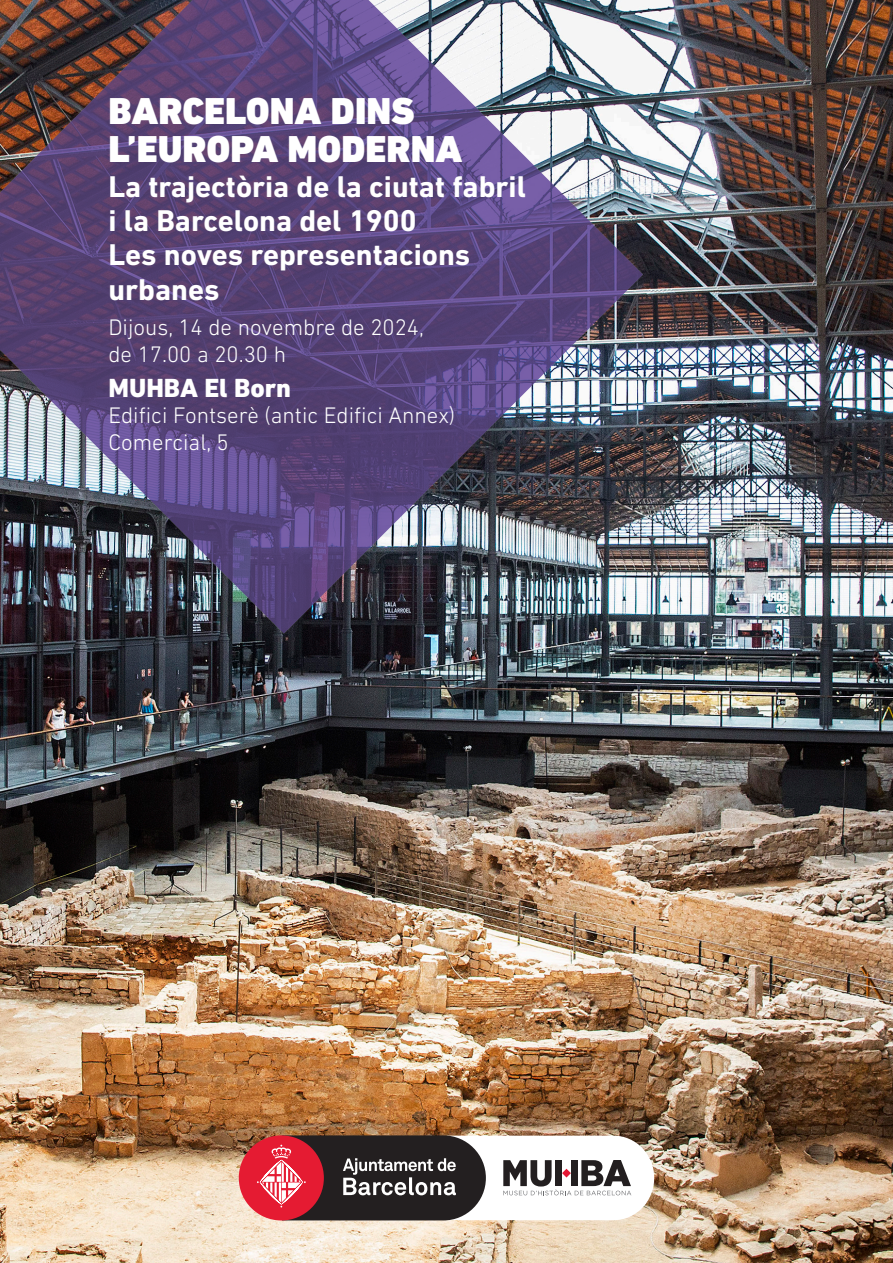
<style>
.page{position:relative;width:893px;height:1263px;background:#fff}
.page>*{position:absolute;margin:0;border:0;box-sizing:border-box;transform-origin:0 0}
.t1{font:900 38.1px/38.1px "DIN Next LT Pro";color:#fff}
.t2{font:700 30.45px/34.3px "DIN Next LT Pro";color:#fff}
.t3{font:800 26.7px "DIN Next LT Pro";color:#fff}
.t4{font:300 22.95px/26.7px "DIN Next LT Pro";color:#fff}
</style>
<div class="page">
<img style="left:0;top:0;width:893px;height:1263px">
<img style="left:0;top:0;width:643px;height:634px">
<div style="left:239px;top:1135px;width:85px;height:85px;background:#e51b32;border-radius:50%"></div>
<svg style="left:257px;top:1135px;width:397px;height:85px"></svg>
<p class="t1" style="left:108px;top:92px;width:356px">BARCELONA DINS<br>L’EUROPA MODERNA</p>
<p class="t2" style="left:108px;top:169px;width:419px">La trajectòria de la ciutat fabril i la Barcelona del 1900</p>
<p class="t2" style="left:108px;top:238px;width:363px">Les noves representacions urbanes</p>
<p class="t4" style="left:108px;top:313px;width:317px">Dijous, 14 de novembre de 2024, de 17.00 a 20.30 h</p>
<p class="t3" style="left:108px;top:372px;width:184px">MUHBA El Born</p>
<p class="t4" style="left:108px;top:402px;width:348px">Edifici Fontserè (antic Edifici Annex)</p>
<p class="t4" style="left:108px;top:429px;width:122px">Comercial, 5</p>
</div>
